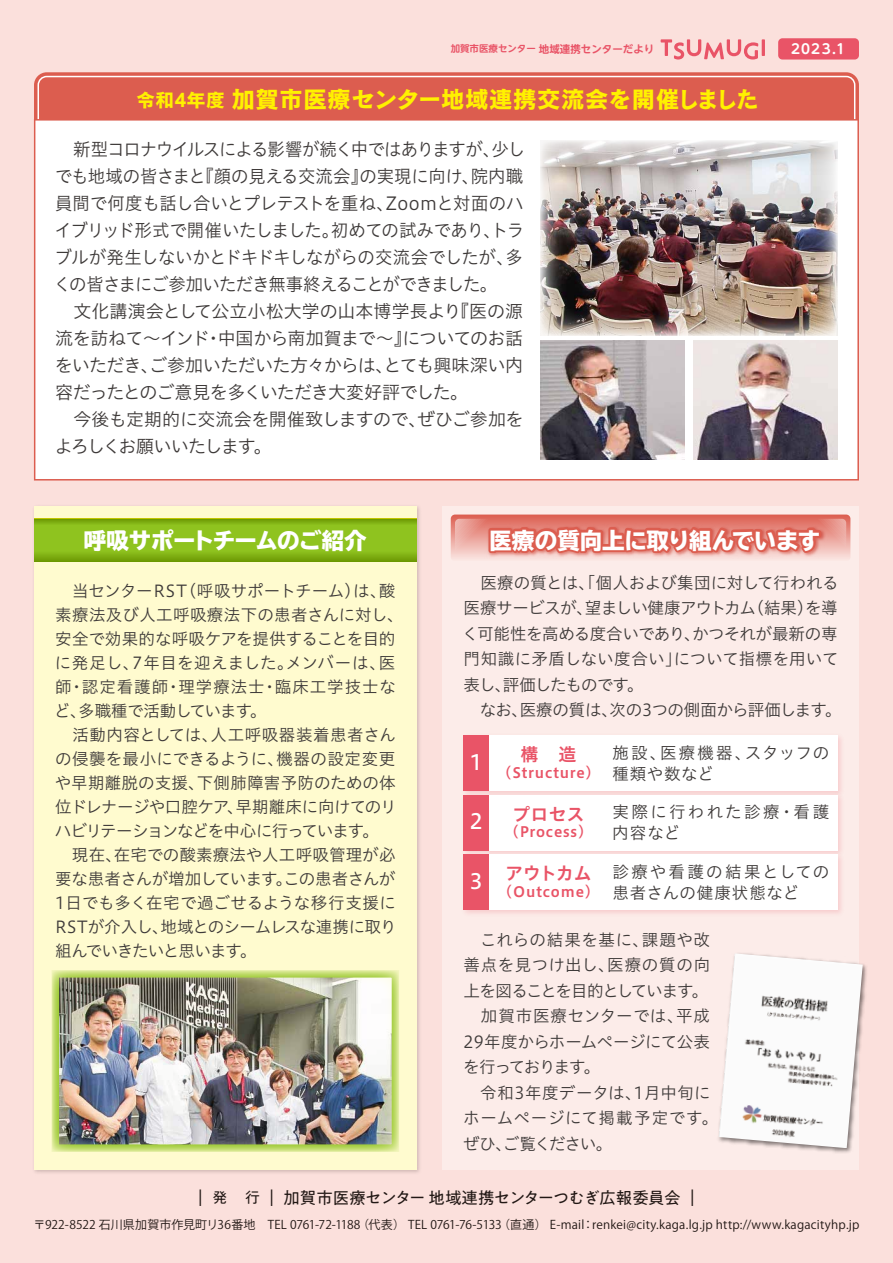
<style>
.page{position:relative;width:893px;height:1263px;background:#fbe0dc}
.page>*{position:absolute;margin:0;border:0;box-sizing:border-box;transform-origin:0 0}
.t1{font:24px "Cezanne Pro B";color:#fff100}
.t2{font:800 22.5px "TBUD Go Std";letter-spacing:-.015em;color:#fff}
.t3{font:21px "Hiragino UD Sans Std W5";color:#fff}
.t4{font:18px/27px "Hiragino UD Sans Std W3";letter-spacing:-.035em;color:#3e3a39;scale:.96 1}
.t5{font:18px "Hiragino UD Sans Std W6";letter-spacing:-.01em;color:#e95467}
.t6{font:16.5px/24px "Hiragino UD Sans Std W3";letter-spacing:-.005em;color:#3e3a39}
.t7{font:16.5px/25.5px "Hiragino UD Sans Std W3";letter-spacing:.025em;color:#3e3a39}
.t8{font:16.5px "PA1 Gothic Std";letter-spacing:-.04em;color:#221815}
.t9{font:16.5px/21px "Hiragino UD Sans Std W3";letter-spacing:.06em;color:#3e3a39}
.t10{font:16.5px/21px "Hiragino UD Sans Std W3";letter-spacing:.055em;color:#3e3a39}
.t11{font:16.5px/21px "Hiragino UD Sans Std W3";letter-spacing:.135em;color:#3e3a39}
.t12{font:14.4px "Hiragino UD Sans Std W6";letter-spacing:.06em;color:#e95467}
.t13{font:700 13.5px "UD Shin M Go Pr 6 De";color:#fff}
.t14{font:12px "Koz Go Pro";letter-spacing:.015em;color:#221815}
.t15{font:700 10.5px "UD Shin M Go Pr 6 De";color:#e95467}
.s1{font-size:9.45px}
.s2{font-size:19.2px}
.s3{font-family:"Hiragino UD Sans Std W5";font-size:21px;color:#fff}
.s4{font-size:14.85px}
</style>
<div class="page">
<div style="left:34px;top:72px;width:825px;height:60px;background:#dc5d4f;border-radius:13px"></div>
<div style="left:38px;top:76px;width:817px;height:52px;border:2px solid #fff;border-radius:9px"></div>
<div style="left:34px;top:119px;width:825px;height:361px;background:#fff"></div>
<div style="left:34px;top:506px;width:383px;height:663px;background:#fffbcf"></div>
<div style="left:442px;top:506px;width:417px;height:663px;background:#fcece9"></div>
<svg style="left:34px;top:519px;width:383px;height:42px;background:#88ba19"></svg>
<img style="left:61px;top:979px;width:329px;height:164px">
<div style="left:52px;top:970px;width:347px;height:182px;border:8px solid #8fc31f"></div>
<svg style="left:451px;top:514px;width:399px;height:45px;background:#e37f74"></svg>
<img style="left:718px;top:964px;width:149px;height:189px">
<img style="left:719px;top:953px;width:144px;height:195px">
<img style="left:540px;top:340px;width:145px;height:119px">
<img style="left:693px;top:340px;width:145px;height:119px">
<img style="left:540px;top:140px;width:298px;height:196px">
<img style="left:463px;top:735px;width:379px;height:56px">
<div style="left:463px;top:736px;width:375px;height:55px;background:#fff"></div>
<div style="left:463px;top:736px;width:26px;height:55px;background:#e95467"></div>
<div style="left:463px;top:795px;width:375px;height:55px;background:#fff"></div>
<div style="left:463px;top:795px;width:26px;height:55px;background:#e95467"></div>
<img style="left:463px;top:850px;width:380px;height:64px">
<div style="left:463px;top:855px;width:375px;height:55px;background:#fff"></div>
<div style="left:463px;top:855px;width:26px;height:55px;background:#e95467"></div>
<svg style="left:661px;top:39px;width:101px;height:21px"></svg>
<hr style="left:762px;top:39px;width:3px;height:17px;background:#e95467">
<div style="left:778px;top:38px;width:81px;height:22px;background:#e95467;border-radius:4px"></div>
<p class="t15" style="left:451px;top:40px;width:205px"><span class="s1">加賀市医療センター</span> 地域連携センターだより</p>
<p class="t13" style="left:791px;top:38px;width:55px">2023.1</p>
<h1 class="t1" style="left:136px;top:84px;width:625px"><span class="s2">令和4年度</span> 加賀市医療センター地域連携交流会を開催しました</h1>
<p class="t4" style="left:54px;top:135px;width:492px;text-indent:19px">新型コロナウイルスによる影響が続く中ではありますが、少しでも地域の皆さまと『顔の見える交流会』の実現に向け、院内職員間で何度も話し合いとプレテストを重ね、Zoomと対面のハイブリッド形式で開催いたしました。初めての試みであり、トラブルが発生しないかとドキドキしながらの交流会でしたが、多くの皆さまにご参加いただき無事終えることができました。<br>　文化講演会として公立小松大学の山本博学長より『医の源流を訪ねて～インド・中国から南加賀まで～』についてのお話をいただき、ご参加いただいた方々からは、とても興味深い内容だったとのご意見を多くいただき大変好評でした。<br>　今後も定期的に交流会を開催致しますので、ぜひご参加をよろしくお願いいたします。</p>
<h2 class="t2" style="left:84px;top:528px;width:284px">呼吸サポートチームのご紹介</h2>
<p class="t6" style="left:54px;top:578px;width:351px">　当センターRST（呼吸サポートチーム）は、酸素療法及び人工呼吸療法下の患者さんに対し、安全で効果的な呼吸ケアを提供することを目的に発足し、7年目を迎えました。メンバーは、医師・認定看護師・理学療法士・臨床工学技士など、多職種で活動しています。<br>　活動内容としては、人工呼吸器装着患者さんの侵襲を最小にできるように、機器の設定変更や早期離脱の支援、下側肺障害予防のための体位ドレナージや口腔ケア、早期離床に向けてのリハビリテーションなどを中心に行っています。<br>　現在、在宅での酸素療法や人工呼吸管理が必要な患者さんが増加しています。この患者さんが<br>1日でも多く在宅で過ごせるような移行支援に<br>RSTが介入し、地域とのシームレスな連携に取り組んでいきたいと思います。</p>
<p class="t6" style="left:462px;top:569px;width:381px;line-height:25.5px">　医療の質とは、「個人および集団に対して行われる医療サービスが、望ましい健康アウトカム（結果）を導く可能性を高める度合いであり、かつそれが最新の専門知識に矛盾しない度合い」について指標を用いて表し、評価したものです。<br>　なお、医療の質は、次の3つの側面から評価します。</p>
<h2 class="t2" style="left:489px;top:528px;width:332px">医療の質向上に取り組んでいます</h2>
<p class="t10" style="left:612px;top:741px;width:219px">施設、医療機器、スタッフの種類や数など</p>
<p class="t3" style="left:470px;top:746px;width:14px">1</p>
<p class="t5" style="left:520px;top:741px;width:58px">構　造</p>
<p class="t12" style="left:497px;top:761px;width:97px">（Structure)</p>
<p class="t11" style="left:612px;top:800px;width:218px">実際に行われた診療・看護内容など</p>
<p class="t3" style="left:470px;top:805px;width:14px">2</p>
<p class="t5" style="left:512px;top:800px;width:74px">プロセス</p>
<p class="t12" style="left:505px;top:821px;width:82px">（Process)</p>
<p class="t9" style="left:612px;top:860px;width:219px">診療や看護の結果としての患者さんの健康状態など</p>
<p class="t5" style="left:470px;top:860px;width:123px"><span class="s3">3</span> アウトカム</p>
<p class="t12" style="left:498px;top:880px;width:96px">（Outcome)</p>
<p class="t6" style="left:463px;top:926px;width:249px;line-height:25.5px;text-align:justify">　これらの結果を基に、課題や改善点を見つけ出し、医療の質の向上を図ることを目的としています。　加賀市医療センターでは、平成29年度からホームページにて公表を行っております。</p>
<p class="t7" style="left:463px;top:1079px;width:257px;text-indent:17px">令和3年度データは、1月中旬にホームページにて掲載予定です。ぜひ、ご覧ください。｠</p>
<p class="t8" style="left:192px;top:1188px;width:510px">｜ <span class="s4">発 　行</span> ｜ 加賀市医療センター 地域連携センターつむぎ広報委員会 ｜</p>
<p class="t14" style="left:33px;top:1217px;width:828px">〒922-8522 石川県加賀市作見町リ36番地　TEL 0761-72-1188（代表） TEL 0761-76-5133（直通） E-mail：renkei@city.kaga.lg.jp http://www.kagacityhp.jp</p>
</div>
